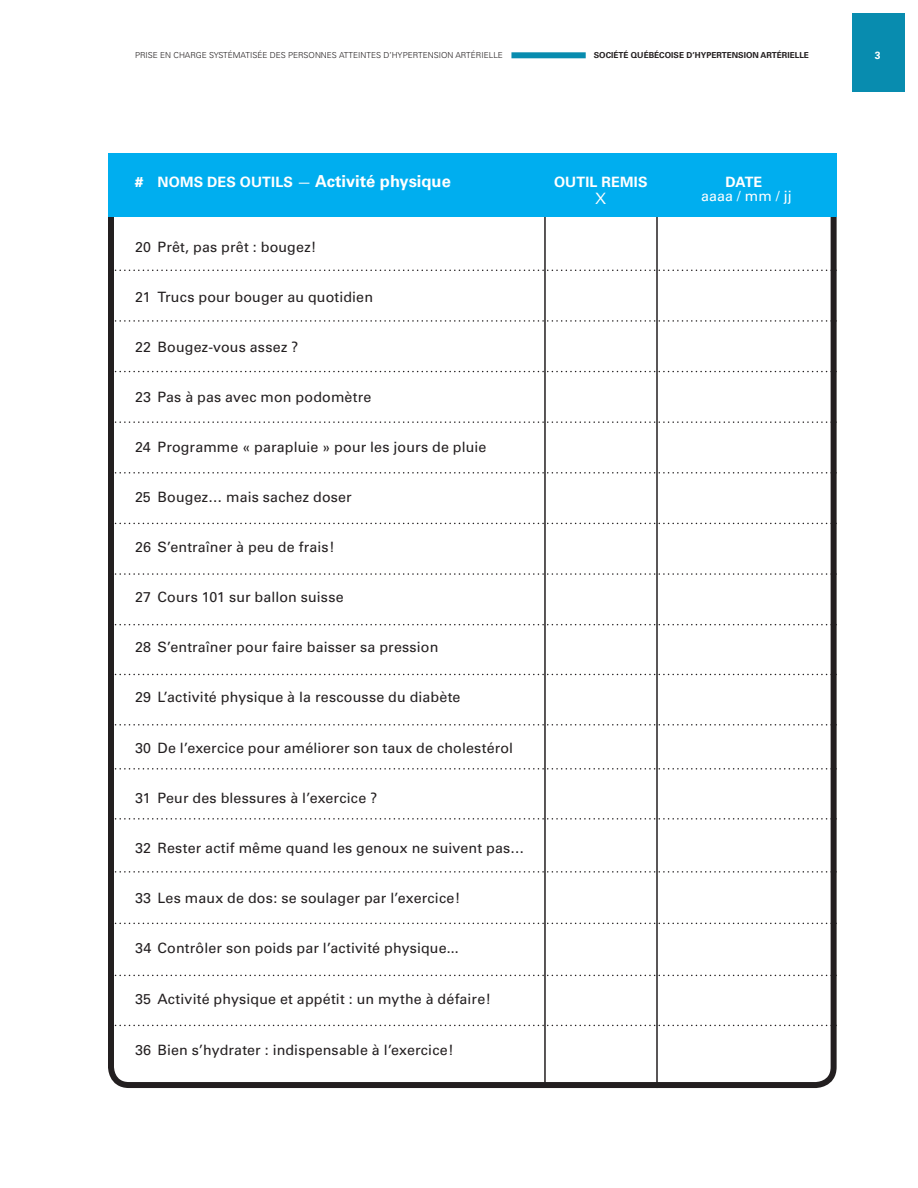
<style>
.page{position:relative;width:918px;height:1188px;background:#fff}
.page>*{position:absolute;margin:0;border:0;box-sizing:border-box;transform-origin:0 0}
.t1{font:300 22.5px "Univers";color:#fff}
.t2{font:700 16.5px "Univers";color:#fff}
.t3{font:14.25px "Univers";letter-spacing:.01em;color:#231f20}
.t4{font:700 14.25px "Univers";letter-spacing:.015em;color:#fff}
.t5{font:14.25px "Univers";letter-spacing:.005em;color:#fff}
.t6{font:700 10.5px "Univers";color:#fff}
.t7{font:300 8.25px "Univers";color:#231f20}
.t8{font:700 8.25px "Univers";color:#231f20}
.s1{font-size:14.25px}
.s2{font-weight:400;font-size:14.25px}
</style>
<div class="page">
<div style="left:852px;top:14px;width:53px;height:78px;background:#088caf"></div>
<div style="left:511px;top:52px;width:75px;height:6px;background:#088caf"></div>
<div style="left:108px;top:156px;width:729px;height:932px;border:6px solid #231f20;border-radius:18px"></div>
<hr style="left:544px;top:186px;width:2px;height:900px;background:#231f20">
<hr style="left:656px;top:200px;width:2px;height:888px;background:#231f20">
<div style="left:108px;top:153px;width:729px;height:63px;background:#00aeef"></div>
<svg style="left:111px;top:270px;width:725px;height:1px"></svg>
<svg style="left:111px;top:320px;width:725px;height:2px"></svg>
<svg style="left:111px;top:371px;width:725px;height:1px"></svg>
<svg style="left:111px;top:421px;width:725px;height:2px"></svg>
<svg style="left:111px;top:472px;width:725px;height:2px"></svg>
<svg style="left:111px;top:523px;width:725px;height:1px"></svg>
<svg style="left:111px;top:573px;width:725px;height:2px"></svg>
<svg style="left:111px;top:674px;width:725px;height:1px"></svg>
<svg style="left:111px;top:624px;width:725px;height:1px"></svg>
<svg style="left:111px;top:724px;width:725px;height:2px"></svg>
<svg style="left:111px;top:768px;width:725px;height:2px"></svg>
<svg style="left:111px;top:818px;width:725px;height:2px"></svg>
<svg style="left:111px;top:871px;width:725px;height:2px"></svg>
<svg style="left:111px;top:923px;width:725px;height:1px"></svg>
<svg style="left:111px;top:975px;width:725px;height:1px"></svg>
<svg style="left:111px;top:1025px;width:725px;height:1px"></svg>
<p class="t7" style="left:135px;top:50px;width:369px">PRISE EN CHARGE SYSTÉMATISÉE DES PERSONNES ATTEINTES D’HYPERTENSION ARTÉRIELLE</p>
<p class="t8" style="left:594px;top:51px;width:217px">SOCIÉTÉ QUÉBÉCOISE D’HYPERTENSION ARTÉRIELLE</p>
<p class="t6" style="left:875px;top:49px;width:7px">3</p>
<p class="t2" style="left:135px;top:172px;width:317px"><span class="s1"># NOMS DES OUTILS</span> <span class="s2">—</span> Activité physique</p>
<p class="t3" style="left:135px;top:238px;width:183px">20 Prêt, pas prêt : bougez!</p>
<p class="t3" style="left:135px;top:288px;width:240px">21 Trucs pour bouger au quotidien</p>
<p class="t3" style="left:135px;top:338px;width:165px">22 Bougez-vous assez ?</p>
<p class="t3" style="left:135px;top:388px;width:238px">23 Pas à pas avec mon podomètre</p>
<p class="t3" style="left:135px;top:438px;width:353px">24 Programme « parapluie » pour les jours de pluie</p>
<p class="t3" style="left:135px;top:489px;width:218px">25 Bougez… mais sachez doser</p>
<p class="t3" style="left:135px;top:539px;width:201px">26 S’entraîner à peu de frais!</p>
<p class="t3" style="left:135px;top:589px;width:210px">27 Cours 101 sur ballon suisse</p>
<p class="t3" style="left:135px;top:639px;width:305px">28 S’entraîner pour faire baisser sa pression</p>
<p class="t3" style="left:135px;top:689px;width:327px">29 L’activité physique à la rescousse du diabète</p>
<p class="t3" style="left:135px;top:739px;width:380px">30 De l’exercice pour améliorer son taux de cholestérol</p>
<p class="t3" style="left:135px;top:789px;width:244px">31 Peur des blessures à l’exercice ?</p>
<p class="t3" style="left:135px;top:839px;width:391px">32 Rester actif même quand les genoux ne suivent pas…</p>
<p class="t3" style="left:135px;top:889px;width:327px">33 Les maux de dos: se soulager par l’exercice!</p>
<p class="t3" style="left:135px;top:939px;width:325px">34 Contrôler son poids par l’activité physique...</p>
<p class="t3" style="left:135px;top:990px;width:358px">35 Activité physique et appétit : un mythe à défaire!</p>
<p class="t3" style="left:135px;top:1041px;width:320px">36 Bien s’hydrater : indispensable à l’exercice!</p>
<p class="t4" style="left:554px;top:174px;width:95px">OUTIL REMIS</p>
<p class="t4" style="left:725px;top:174px;width:38px">DATE</p>
<p class="t1" style="left:595px;top:183px;width:13px">x</p>
<p class="t5" style="left:701px;top:188px;width:92px">aaaa / mm / jj</p>
</div>
